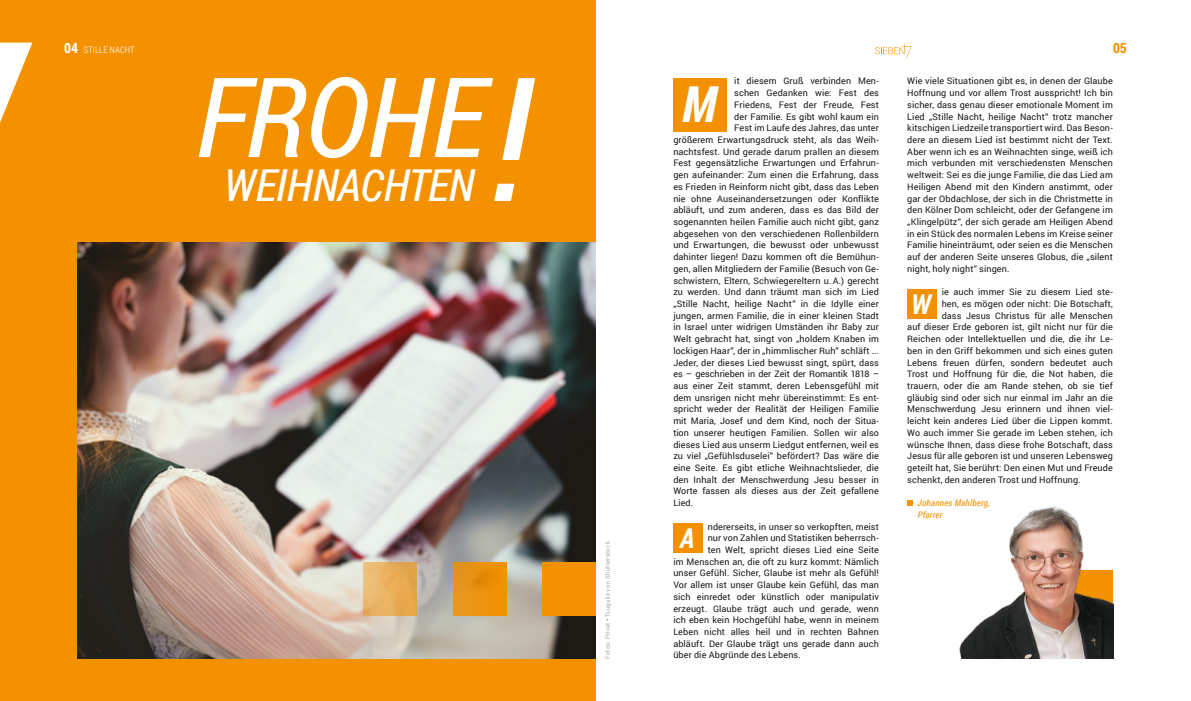
<style>
.page{position:relative;width:1191px;height:701px;background:#fff}
.page>*{position:absolute;margin:0;border:0;box-sizing:border-box;transform-origin:0 0}
.t1{font:italic 111px "Roboto Condensed";letter-spacing:-.01em;color:#fff}
.t2{font:italic 700 49.5px "Roboto Condensed";color:#fff}
.t3{font:italic 44px "Roboto Condensed";letter-spacing:-.015em;color:#fff}
.t4{font:italic 700 27.2px "Roboto Condensed";color:#fff}
.t5{font:700 14px "Roboto Condensed";color:#fff}
.t6{font:700 14px "Roboto Condensed";color:#f39100}
.t7{font:9px/11.7px "Roboto";letter-spacing:.015em;color:#181716;text-align:justify}
.t8{font:9px "Roboto";letter-spacing:-.005em;color:#181716}
.t9{font:italic 9px/11.7px "Roboto Condensed";letter-spacing:.03em;color:#f39100}
.t10{font:300 9px "Roboto Condensed";letter-spacing:.015em;color:#fff}
.t11{font:6px "Roboto";letter-spacing:.04em;color:#afa5a1}
</style>
<div class="page">
<div style="left:0;top:0;width:595px;height:700px;background:#f39100"></div>
<img style="left:78px;top:242px;width:517px;height:416px">
<svg style="left:0;top:43px;width:32px;height:80px"></svg>
<div style="left:907px;top:289px;width:29px;height:29px;background:#f39100"></div>
<svg style="left:907px;top:500px;width:6px;height:6px"></svg>
<svg style="left:875px;top:44px;width:36px;height:14px"></svg>
<div style="left:673px;top:78px;width:53px;height:53px;background:#f39100"></div>
<div style="left:673px;top:523px;width:29px;height:29px;background:#f39100"></div>
<img style="left:959px;top:506px;width:154px;height:152px">
<svg style="left:494px;top:78px;width:41px;height:123px"></svg>
<div style="left:364px;top:562px;width:53px;height:53px;background:linear-gradient(to right,#ecbd78,#e5a243)"></div>
<div style="left:453px;top:562px;width:53px;height:53px;background:linear-gradient(to right,#e39623,#f18e00)"></div>
<div style="left:542px;top:562px;width:53px;height:53px;background:#f39100"></div>
<h3 class="t5" style="left:64px;top:38px;width:15px">04</h3>
<p class="t10" style="left:84px;top:43px;width:53px">STILLE NACHT</p>
<h3 class="t6" style="left:1113px;top:38px;width:15px">05</h3>
<h2 class="t2" style="left:682px;top:70px;width:36px">M</h2>
<h1 class="t1" style="left:196px;top:40px;width:290px">FROHE</h1>
<h3 class="t3" style="left:224px;top:155px;width:252px">WEIHNACHTEN</h3>
<p class="t7" style="left:734px;top:75px;width:146px">it diesem Gruß verbinden Men-</p>
<p class="t7" style="left:734px;top:87px;width:146px">schen Gedanken wie: Fest des</p>
<p class="t7" style="left:734px;top:98px;width:146px">Friedens, Fest der Freude, Fest</p>
<p class="t7" style="left:734px;top:110px;width:146px">der Familie. Es gibt wohl kaum ein</p>
<p class="t7" style="left:734px;top:122px;width:146px">Fest im Laufe des Jahres, das unter</p>
<p class="t7" style="left:673px;top:133px;width:207px">größerem Erwartungsdruck steht, als das Weih-</p>
<p class="t7" style="left:673px;top:145px;width:207px">nachtsfest. Und gerade darum prallen an diesem</p>
<p class="t7" style="left:673px;top:157px;width:207px">Fest gegensätzliche Erwartungen und Erfahrun-</p>
<p class="t7" style="left:673px;top:169px;width:207px">gen aufeinander: Zum einen die Erfahrung, dass</p>
<p class="t7" style="left:673px;top:180px;width:207px">es Frieden in Reinform nicht gibt, dass das Leben</p>
<p class="t7" style="left:673px;top:192px;width:207px">nie ohne Auseinandersetzungen oder Konflikte</p>
<p class="t7" style="left:673px;top:204px;width:207px">abläuft, und zum anderen, dass es das Bild der</p>
<p class="t7" style="left:673px;top:215px;width:207px">sogenannten heilen Familie auch nicht gibt, ganz</p>
<p class="t7" style="left:673px;top:227px;width:207px">abgesehen von den verschiedenen Rollenbildern</p>
<p class="t7" style="left:673px;top:239px;width:207px">und Erwartungen, die bewusst oder unbewusst</p>
<p class="t7" style="left:673px;top:250px;width:207px">dahinter liegen! Dazu kommen oft die Bemühun-</p>
<p class="t7" style="left:673px;top:262px;width:207px">gen, allen Mitgliedern der Familie (Besuch von Ge-</p>
<p class="t7" style="left:673px;top:274px;width:207px">schwistern, Eltern, Schwiegereltern u.A.) gerecht</p>
<p class="t7" style="left:673px;top:286px;width:207px">zu werden. Und dann träumt man sich im Lied</p>
<p class="t7" style="left:673px;top:297px;width:207px">„Stille Nacht, heilige Nacht“ in die Idylle einer</p>
<p class="t7" style="left:673px;top:309px;width:207px">jungen, armen Familie, die in einer kleinen Stadt</p>
<p class="t7" style="left:673px;top:321px;width:207px">in Israel unter widrigen Umständen ihr Baby zur</p>
<p class="t7" style="left:673px;top:332px;width:207px">Welt gebracht hat, singt von „holdem Knaben im</p>
<p class="t7" style="left:673px;top:344px;width:207px">lockigen Haar“, der in „himmlischer Ruh“ schläft ...</p>
<p class="t7" style="left:673px;top:356px;width:207px">Jeder, der dieses Lied bewusst singt, spürt, dass</p>
<p class="t8" style="left:673px;top:367px;width:207px">es – geschrieben in der Zeit der Romantik 1818 –</p>
<p class="t7" style="left:673px;top:379px;width:207px">aus einer Zeit stammt, deren Lebensgefühl mit</p>
<p class="t7" style="left:673px;top:391px;width:207px">dem unsrigen nicht mehr übereinstimmt: Es ent-</p>
<p class="t7" style="left:673px;top:403px;width:207px">spricht weder der Realität der Heiligen Familie</p>
<p class="t7" style="left:673px;top:414px;width:207px">mit Maria, Josef und dem Kind, noch der Situa-</p>
<p class="t7" style="left:673px;top:426px;width:207px">tion unserer heutigen Familien. Sollen wir also</p>
<p class="t7" style="left:673px;top:438px;width:207px">dieses Lied aus unserm Liedgut entfernen, weil es</p>
<p class="t7" style="left:673px;top:449px;width:207px">zu viel „Gefühlsduselei“ befördert? Das wäre die</p>
<p class="t7" style="left:673px;top:461px;width:207px">eine Seite. Es gibt etliche Weihnachtslieder, die</p>
<p class="t7" style="left:673px;top:473px;width:207px">den Inhalt der Menschwerdung Jesu besser in</p>
<p class="t7" style="left:673px;top:484px;width:207px">Worte fassen als dieses aus der Zeit gefallene</p>
<p class="t7" style="left:673px;top:496px;width:21px">Lied.</p>
<h3 class="t4" style="left:680px;top:519px;width:16px">A</h3>
<p class="t7" style="left:907px;top:75px;width:207px">Wie viele Situationen gibt es, in denen der Glaube Hoffnung und vor allem Trost ausspricht! Ich bin sicher, dass genau dieser emotionale Moment im Lied „Stille Nacht, heilige Nacht“ trotz mancher kitschigen Liedzeile transportiert wird. Das Beson&shy;dere an diesem Lied ist bestimmt nicht der Text.<br>Aber wenn ich es an Weihnachten singe, weiß ich mich verbunden mit verschiedensten Menschen weltweit: Sei es die junge Familie, die das Lied am Heiligen Abend mit den Kindern anstimmt, oder gar der Obdachlose, der sich in die Christmette in den Kölner Dom schleicht, oder der Gefangene im „Klingelpütz“, der sich gerade am Heiligen Abend in ein Stück des normalen Lebens im Kreise seiner Familie hineinträumt, oder seien es die Menschen auf der anderen Seite unseres Globus, die „silent night, holy night“ singen.</p>
<h3 class="t4" style="left:911px;top:285px;width:21px">W</h3>
<p class="t7" style="left:941px;top:286px;width:173px">ie auch immer Sie zu diesem Lied ste-</p>
<p class="t7" style="left:941px;top:297px;width:173px">hen, es mögen oder nicht: Die Botschaft,</p>
<p class="t7" style="left:941px;top:309px;width:173px">dass Jesus Christus für alle Menschen</p>
<p class="t7" style="left:907px;top:321px;width:207px">auf dieser Erde geboren ist, gilt nicht nur für die</p>
<p class="t7" style="left:907px;top:332px;width:207px">Reichen oder Intellektuellen und die, die ihr Le-</p>
<p class="t7" style="left:907px;top:344px;width:207px">ben in den Griff bekommen und sich eines guten</p>
<p class="t7" style="left:907px;top:356px;width:207px">Lebens freuen dürfen, sondern bedeutet auch</p>
<p class="t7" style="left:907px;top:367px;width:207px">Trost und Hoffnung für die, die Not haben, die</p>
<p class="t7" style="left:907px;top:379px;width:207px">trauern, oder die am Rande stehen, ob sie tief</p>
<p class="t7" style="left:907px;top:391px;width:207px">gläubig sind oder sich nur einmal im Jahr an die</p>
<p class="t7" style="left:907px;top:403px;width:207px">Menschwerdung Jesu erinnern und ihnen viel-</p>
<p class="t7" style="left:907px;top:414px;width:207px">leicht kein anderes Lied über die Lippen kommt.</p>
<p class="t7" style="left:907px;top:426px;width:207px">Wo auch immer Sie gerade im Leben stehen, ich</p>
<p class="t7" style="left:907px;top:438px;width:207px">wünsche Ihnen, dass diese frohe Botschaft, dass</p>
<p class="t7" style="left:907px;top:449px;width:207px">Jesus für alle geboren ist und unseren Lebensweg</p>
<p class="t7" style="left:907px;top:461px;width:207px">geteilt hat, Sie berührt: Den einen Mut und Freude</p>
<p class="t7" style="left:907px;top:473px;width:175px">schenkt, den anderen Trost und Hoffnung.</p>
<p class="t9" style="left:917px;top:496px;width:74px">Johannes Mahlberg,<br>Pfarrer</p>
<p class="t7" style="left:708px;top:520px;width:173px">ndererseits, in unser so verkopften, meist</p>
<p class="t7" style="left:708px;top:531px;width:173px">nur von Zahlen und Statistiken beherrsch-</p>
<p class="t7" style="left:708px;top:543px;width:173px">ten Welt, spricht dieses Lied eine Seite</p>
<p class="t7" style="left:673px;top:555px;width:207px">im Menschen an, die oft zu kurz kommt: Nämlich</p>
<p class="t7" style="left:673px;top:566px;width:207px">unser Gefühl. Sicher, Glaube ist mehr als Gefühl!</p>
<p class="t7" style="left:673px;top:578px;width:207px">Vor allem ist unser Glaube kein Gefühl, das man</p>
<p class="t7" style="left:673px;top:590px;width:207px">sich einredet oder künstlich oder manipulativ</p>
<p class="t7" style="left:673px;top:601px;width:207px">erzeugt. Glaube trägt auch und gerade, wenn</p>
<p class="t7" style="left:673px;top:613px;width:207px">ich eben kein Hochgefühl habe, wenn in meinem</p>
<p class="t7" style="left:673px;top:625px;width:207px">Leben nicht alles heil und in rechten Bahnen</p>
<p class="t7" style="left:673px;top:637px;width:207px">abläuft. Der Glaube trägt uns gerade dann auch</p>
<p class="t7" style="left:673px;top:648px;width:129px">über die Abgründe des Lebens.</p>
<p class="t11" style="left:603px;top:658px;width:119px;rotate:-90deg">Fotos: Privat Tsuguliev on Shutterstock</p>
</div>
